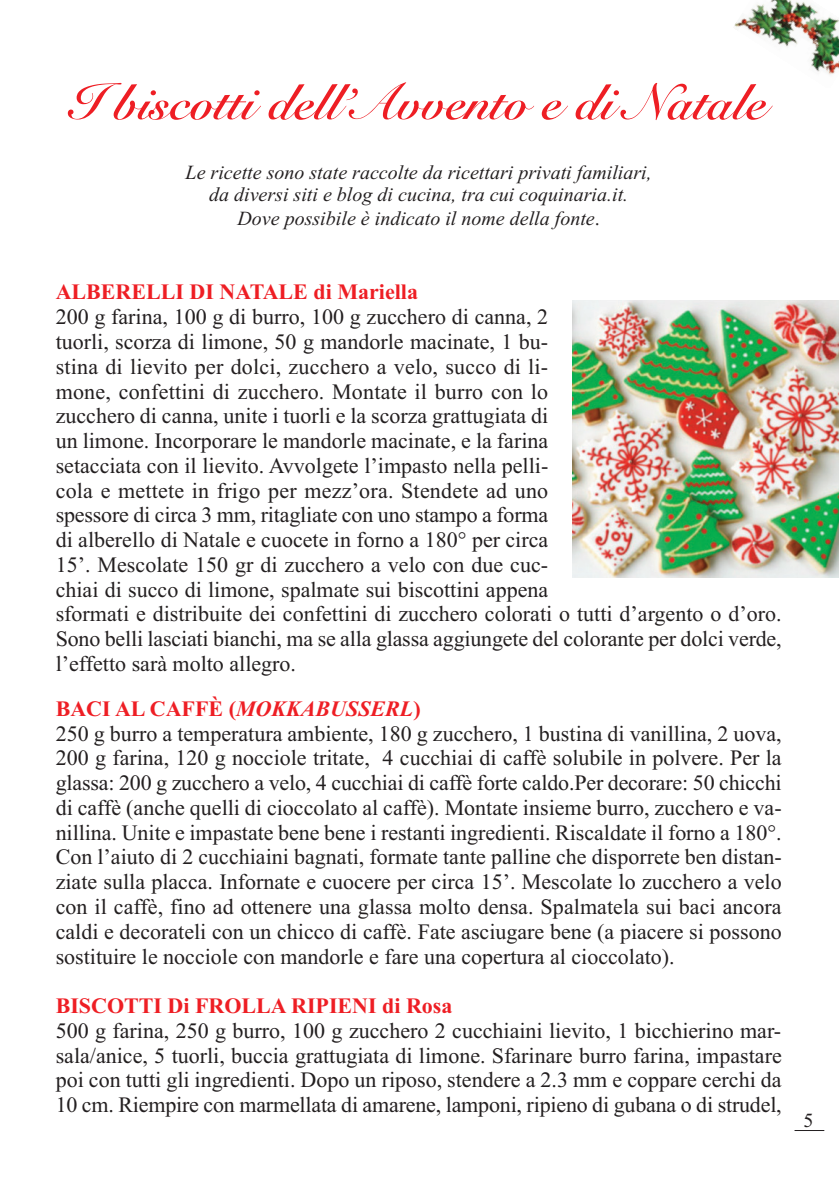
<style>
.page{position:relative;width:839px;height:1184px;background:#fff}
.page>*{position:absolute;margin:0;border:0;box-sizing:border-box;transform-origin:0 0}
.t1{font:700 50px "Snell Roundhand";color:#ee1e24}
.t2{font:22px/24.8px "Times New Roman";color:#231f20}
.t3{font:700 22px "Times New Roman";color:#ee1e24}
.t4{font:italic 20px/23.2px "Times New Roman";color:#231f20;text-align:center}
.t5{font:20px "Times New Roman";color:#231f20}
.s1{font-style:normal}
.s2{font-weight:700;color:#ee1e24}
.s3{font-weight:700;font-style:italic;color:#ee1e24}
</style>
<div class="page">
<img style="left:734px;top:0;width:104px;height:75px">
<hr style="left:794px;top:1130px;width:30px;height:1px;background:#231f20">
<img style="left:573px;top:301px;width:265px;height:276px">
<h1 class="t1" style="left:70px;top:72px;width:698px">I biscotti dell’Avvento e di Natale</h1>
<p class="t4" style="left:185px;top:162px;width:468px">Le ricette sono state raccolte da ricettari privati familiari, da diversi siti e blog di cucina, tra cui coquinaria.it.<br>Dove possibile è indicato il nome della fonte<span class="s1">.</span></p>
<p class="t3" style="left:56px;top:285px;width:364px">ALBERELLI DI NATALE di Mariella</p>
<p class="t2" style="left:56px;top:307px;width:727px">200 g farina, 100 g di burro, 100 g zucchero di canna, 2<br>tuorli, scorza di limone, 50 g mandorle macinate, 1 bu-<br>stina di lievito per dolci, zucchero a velo, succo di li-<br>mone, confettini di zucchero. Montate il burro con lo<br>zucchero di canna, unite i tuorli e la scorza grattugiata di<br>un limone. Incorporare le mandorle macinate, e la farina<br>setacciata con il lievito. Avvolgete l’impasto nella pelli-<br>cola e mettete in frigo per mezz’ora. Stendete ad uno<br>spessore di circa 3 mm, ritagliate con uno stampo a forma<br>di alberello di Natale e cuocete in forno a 180° per circa<br>15’. Mescolate 150 gr di zucchero a velo con due cuc-<br>chiai di succo di limone, spalmate sui biscottini appena<br>sformati e distribuite dei confettini di zucchero colorati o tutti d’argento o d’oro.<br>Sono belli lasciati bianchi, ma se alla glassa aggiungete del colorante per dolci verde, l’effetto sarà molto allegro.</p>
<p class="t2" style="left:56px;top:698px;width:727px"><span class="s2">BACI AL CAFFÈ (</span><span class="s3">MOKKABUSSERL</span><span class="s2">)<br></span>250 g burro a temperatura ambiente, 180 g zucchero, 1 bustina di vanillina, 2 uova, 200 g farina, 120 g nocciole tritate, 4 cucchiai di caffè solubile in polvere. Per la glassa: 200 g zucchero a velo, 4 cucchiai di caffè forte caldo.Per decorare: 50 chicchi di caffè (anche quelli di cioccolato al caffè). Montate insieme burro, zucchero e va&shy;nillina. Unite e impastate bene bene i restanti ingredienti. Riscaldate il forno a 180°.<br>Con l’aiuto di 2 cucchiaini bagnati, formate tante palline che disporrete ben distan&shy;ziate sulla placca. Infornate e cuocere per circa 15’. Mescolate lo zucchero a velo con il caffè, fino ad ottenere una glassa molto densa. Spalmatela sui baci ancora caldi e decorateli con un chicco di caffè. Fate asciugare bene (a piacere si possono sostituire le nocciole con mandorle e fare una copertura al cioccolato).</p>
<p class="t3" style="left:56px;top:998px;width:398px">BISCOTTI Di FROLLA RIPIENI di Rosa</p>
<p class="t2" style="left:56px;top:1020px;width:727px;text-align:justify">500 g farina, 250 g burro, 100 g zucchero 2 cucchiaini lievito, 1 bicchierino mar&shy;sala/anice, 5 tuorli, buccia grattugiata di limone. Sfarinare burro farina, impastare poi con tutti gli ingredienti. Dopo un riposo, stendere a 2.3 mm e coppare cerchi da 10 cm. Riempire con marmellata di amarene, lamponi, ripieno di gubana o di strudel,</p>
<p class="t5" style="left:803px;top:1113px;width:11px">5</p>
</div>
